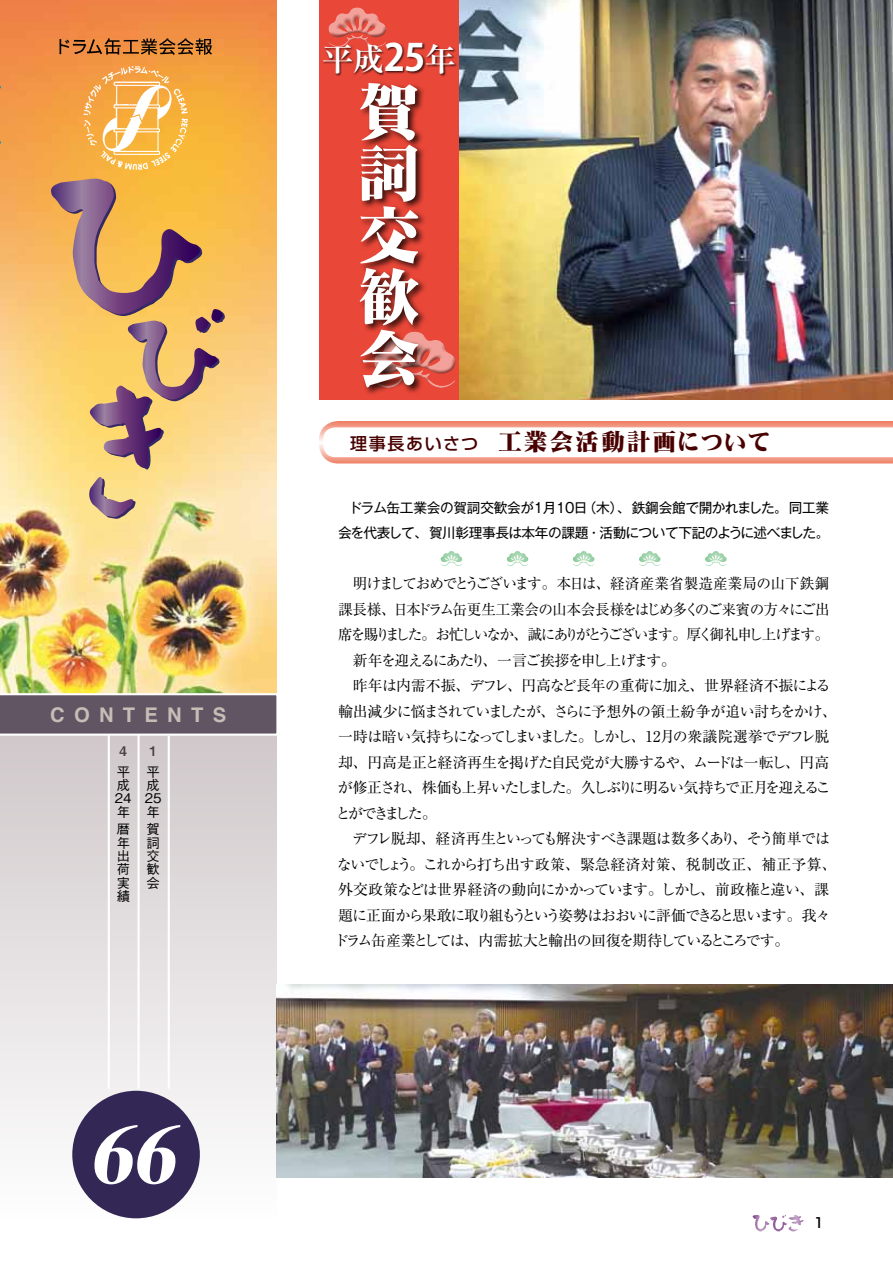
<style>
.page{position:relative;width:893px;height:1263px;background:#fff}
.page>*{position:absolute;margin:0;border:0;box-sizing:border-box;transform-origin:0 0}
.t1{font:700 84.6px "Times";color:#fff}
.t2{font:61.65px/61.7px "DF Mincho Std W12";color:#fff;text-align:justify}
.t3{font:700 31.95px "Ryumin Pro";color:#fff}
.t4{font:23.4px "DF Mincho Std W12";letter-spacing:.1em;color:#480000}
.t5{font:700 20.25px "Helvetica";letter-spacing:.46em;color:#c7bdb6}
.t6{font:14.85px "Ryumin Pro";letter-spacing:-.075em;color:#000}
.t7{font:14.85px "Ryumin Pro";letter-spacing:-.035em;color:#000}
.t8{font:14.85px "Ryumin Pro";letter-spacing:-.15em;color:#000}
.t9{font:14.85px "Ryumin Pro";letter-spacing:-.05em;color:#000}
.t10{font:14.85px "Ryumin Pro";letter-spacing:-.115em;color:#000}
.t11{font:14.85px "Ryumin Pro";letter-spacing:-.055em;color:#000}
.t12{font:14.85px "Ryumin Pro";letter-spacing:-.03em;color:#000}
.t13{font:14.85px "Ryumin Pro";letter-spacing:-.095em;color:#000}
.t14{font:14.85px "Ryumin Pro";letter-spacing:.01em;color:#000}
.t15{font:14.85px "Ryumin Pro";letter-spacing:-.045em;color:#000}
.t16{font:14.85px "Ryumin Pro";letter-spacing:-.105em;color:#000}
.t17{font:14.85px "Ryumin Pro";letter-spacing:-.1em;color:#000}
.t18{font:14.85px "Ryumin Pro";letter-spacing:-.19em;color:#000}
.t19{font:13.8px/25.5px "Gothic MB101 Pro";letter-spacing:-.035em;color:#000}
.t20{font:500 13.8px "Shin Go Pro";color:#000}
.t21{font:500 13.35px/13.4px "Gothic BBB Pro";color:#000}
.t22{font:13.35px "Midashi Go Pro MB31";color:#444241}
.s1{font-family:"Koz Go Pro";font-size:37.2px}
.s2{font-family:"Shin Go Pro";font-weight:500;font-size:16.95px}
</style>
<div class="page">
<div style="left:0;top:736px;width:276px;height:527px;background:linear-gradient(to bottom,#d0c8ca,#fff)"></div>
<img style="left:0;top:0;width:276px;height:692px">
<svg style="left:51px;top:179px;width:174px;height:340px;background:#daaf70"></svg>
<hr style="left:0;top:94px;width:1px;height:42px;background:#2eabb6">
<div style="left:319px;top:0;width:140px;height:400px;background:#e94738"></div>
<div style="left:327px;top:6px;width:60px;height:41px;background:#fff;opacity:.75"></div>
<div style="left:327px;top:10px;width:60px;height:38px;background:#000;opacity:.75"></div>
<div style="left:373px;top:335px;width:83px;height:54px;background:#000;opacity:.75"></div>
<img style="left:459px;top:0;width:434px;height:400px">
<img style="left:276px;top:984px;width:617px;height:194px">
<hr style="left:168px;top:736px;width:2px;height:353px;background:#fff">
<hr style="left:137px;top:731px;width:3px;height:358px;background:#fff">
<hr style="left:108px;top:731px;width:2px;height:358px;background:#fff">
<svg style="left:0;top:692px;width:277px;height:45px;background:#766b75"></svg>
<svg style="left:60px;top:38px;width:152px;height:17px;background:#a9662f"></svg>
<img style="left:78px;top:62px;width:119px;height:110px">
<svg style="left:441px;top:551px;width:21px;height:15px"></svg>
<svg style="left:507px;top:551px;width:21px;height:15px"></svg>
<svg style="left:573px;top:551px;width:21px;height:15px"></svg>
<svg style="left:639px;top:551px;width:21px;height:15px"></svg>
<svg style="left:705px;top:551px;width:22px;height:15px"></svg>
<svg style="left:319px;top:421px;width:574px;height:42px"></svg>
<div style="left:72px;top:1091px;width:128px;height:127px;background:#332755;border-radius:50%"></div>
<div style="left:323px;top:42px;width:135px;height:35px;background:#000;opacity:.75"></div>
<div style="left:358px;top:81px;width:69px;height:315px;background:#000;opacity:.75"></div>
<svg style="left:753px;top:1215px;width:50px;height:16px"></svg>
<h3 class="t5" style="left:50px;top:698px;width:178px">CONTENTS</h3>
<p class="t22" style="left:120px;top:740px;width:9px">4</p>
<p class="t21" style="left:115px;top:763px;width:18px">平成<br>24年</p>
<p class="t21" style="left:117px;top:821px;width:14px;text-align:justify">暦年出荷実績</p>
<p class="t22" style="left:149px;top:740px;width:9px">1</p>
<p class="t21" style="left:145px;top:763px;width:18px">平成<br>25年</p>
<p class="t21" style="left:146px;top:821px;width:14px;text-align:justify">賀詞交歓会</p>
<h1 class="t1" style="left:89px;top:1073px;width:107px">66</h1>
<h3 class="t3" style="left:322px;top:34px;width:136px">平成<span class="s1">25</span>年</h3>
<h2 class="t2" style="left:358px;top:80px;width:62px">賀詞交歓会</h2>
<h3 class="t4" style="left:350px;top:429px;width:422px"><span class="s2">理事長あいさつ　</span>工業会活動計画について</h3>
<p class="t19" style="left:338px;top:493px;width:493px">　ドラム缶工業会の賀詞交歓会が1月10日（木）、鉄鋼会館で開かれました。同工業会を代表して、賀川彰理事長は本年の課題・活動について下記のように述べました。</p>
<p class="t7" style="left:353px;top:572px;width:478px">明けましておめでとうございます。本日は、経済産業省製造産業局の山下鉄鋼</p>
<p class="t9" style="left:338px;top:598px;width:493px">課長様、日本ドラム缶更生工業会の山本会長様をはじめ多くのご来賓の方々にご出</p>
<p class="t8" style="left:338px;top:623px;width:493px">席を賜りました。お忙しいなか、誠にありがとうございます。厚く御礼申し上げます。</p>
<p class="t17" style="left:353px;top:649px;width:325px">新年を迎えるにあたり、一言ご挨拶を申し上げます。</p>
<p class="t7" style="left:353px;top:674px;width:479px">昨年は内需不振、デフレ、円高など長年の重荷に加え、世界経済不振による</p>
<p class="t11" style="left:338px;top:700px;width:500px">輸出減少に悩まされていましたが、さらに予想外の領土紛争が追い討ちをかけ、</p>
<p class="t6" style="left:338px;top:725px;width:493px">一時は暗い気持ちになってしまいました。しかし、12月の衆議院選挙でデフレ脱</p>
<p class="t12" style="left:338px;top:751px;width:493px">却、円高是正と経済再生を掲げた自民党が大勝するや、ムードは一転し、円高</p>
<p class="t10" style="left:338px;top:776px;width:494px">が修正され、株価も上昇いたしました。久しぶりに明るい気持ちで正月を迎えるこ</p>
<p class="t18" style="left:336px;top:802px;width:103px">とができました。</p>
<p class="t13" style="left:352px;top:827px;width:479px">デフレ脱却、経済再生といっても解決すべき課題は数多くあり、そう簡単では</p>
<p class="t14" style="left:337px;top:853px;width:501px">ないでしょう。これから打ち出す政策、緊急経済対策、税制改正、補正予算、</p>
<p class="t15" style="left:338px;top:878px;width:492px">外交政策などは世界経済の動向にかかっています。しかし、前政権と違い、課</p>
<p class="t6" style="left:338px;top:904px;width:494px">題に正面から果敢に取り組もうという姿勢はおおいに評価できると思います。我々</p>
<p class="t16" style="left:334px;top:929px;width:457px">ドラム缶産業としては、内需拡大と輸出の回復を期待しているところです。</p>
<p class="t20" style="left:813px;top:1211px;width:12px">1</p>
</div>
